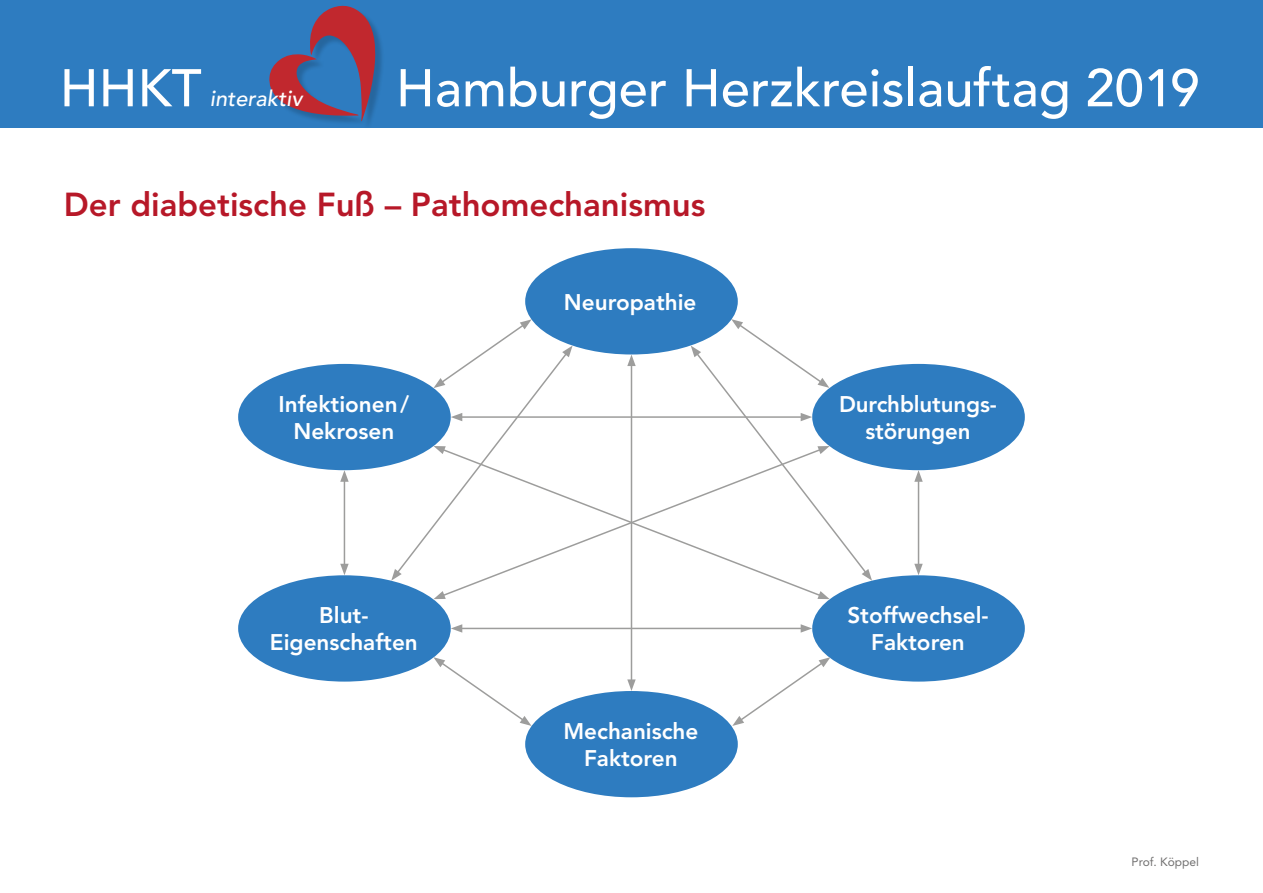
<style>
.page{position:relative;width:1263px;height:893px;background:#fff}
.page>*{position:absolute;margin:0;border:0;box-sizing:border-box;transform-origin:0 0}
.t1{font:500 52.5px "Avenir LT Std";color:#fff}
.t2{font:800 33px "Avenir LT Std";color:#b71828}
.t3{font:800 22.5px/27px "Avenir LT Std";color:#fff;text-align:center}
.t4{font:italic 500 21.75px "Avenir LT Std";color:#fff}
.t5{font:12px "Avenir LT Std";color:#706f6f}
</style>
<div class="page">
<div style="left:0;top:0;width:1263px;height:128px;background:#2e7cc0"></div>
<div style="left:271px;top:8px;width:114px;height:123px;background:#000;opacity:.18"></div>
<svg style="left:269px;top:5px;width:106px;height:116px"></svg>
<div style="left:525px;top:248px;width:213px;height:106px;background:#2e7cc0;border-radius:50%"></div>
<div style="left:525px;top:691px;width:213px;height:106px;background:#2e7cc0;border-radius:50%"></div>
<div style="left:812px;top:364px;width:213px;height:106px;background:#2e7cc0;border-radius:50%"></div>
<div style="left:238px;top:364px;width:213px;height:106px;background:#2e7cc0;border-radius:50%"></div>
<div style="left:812px;top:575px;width:213px;height:107px;background:#2e7cc0;border-radius:50%"></div>
<div style="left:238px;top:575px;width:213px;height:107px;background:#2e7cc0;border-radius:50%"></div>
<hr style="left:631px;top:364px;width:1px;height:318px;background:#9d9d9c">
<svg style="left:627px;top:679px;width:9px;height:12px"></svg>
<svg style="left:627px;top:354px;width:9px;height:12px"></svg>
<hr style="left:918px;top:479px;width:1px;height:87px;background:#9d9d9c">
<svg style="left:914px;top:564px;width:9px;height:11px"></svg>
<svg style="left:914px;top:470px;width:9px;height:12px"></svg>
<hr style="left:344px;top:479px;width:1px;height:87px;background:#9d9d9c">
<svg style="left:340px;top:564px;width:9px;height:11px"></svg>
<svg style="left:340px;top:470px;width:9px;height:12px"></svg>
<svg style="left:433px;top:657px;width:98px;height:69px"></svg>
<svg style="left:817px;top:593px;width:13px;height:6px"></svg>
<hr style="left:460px;top:416px;width:343px;height:2px;background:#9d9d9c">
<hr style="left:460px;top:628px;width:343px;height:1px;background:#9d9d9c">
<svg style="left:451px;top:624px;width:11px;height:9px"></svg>
<svg style="left:801px;top:624px;width:11px;height:9px"></svg>
<svg style="left:391px;top:319px;width:182px;height:262px"></svg>
<svg style="left:732px;top:657px;width:98px;height:69px"></svg>
<svg style="left:440px;top:447px;width:383px;height:151px"></svg>
<svg style="left:434px;top:591px;width:12px;height:8px"></svg>
<svg style="left:691px;top:319px;width:181px;height:262px"></svg>
<h1 class="t1" style="left:60px;top:58px;width:143px">HHKT</h1>
<p class="t4" style="left:210px;top:86px;width:94px">interaktiv</p>
<h1 class="t1" style="left:396px;top:58px;width:805px">Hamburger Herzkreislauftag 2019</h1>
<h2 class="t2" style="left:64px;top:185px;width:643px">Der diabetische Fuß – Pathomechanismus</h2>
<p class="t3" style="left:278px;top:391px;width:132px">Infektionen/<br>Nekrosen</p>
<p class="t3" style="left:270px;top:602px;width:149px">Blut-<br>Eigenschaften</p>
<p class="t3" style="left:564px;top:289px;width:134px">Neuropathie</p>
<p class="t3" style="left:563px;top:718px;width:137px">Mechanische<br>Faktoren</p>
<p class="t3" style="left:839px;top:391px;width:159px">Durchblutungs&shy;störungen</p>
<p class="t3" style="left:847px;top:602px;width:143px">Stoffwechsel-<br>Faktoren</p>
<p class="t5" style="left:1131px;top:854px;width:69px">Prof. Köppel</p>
</div>
